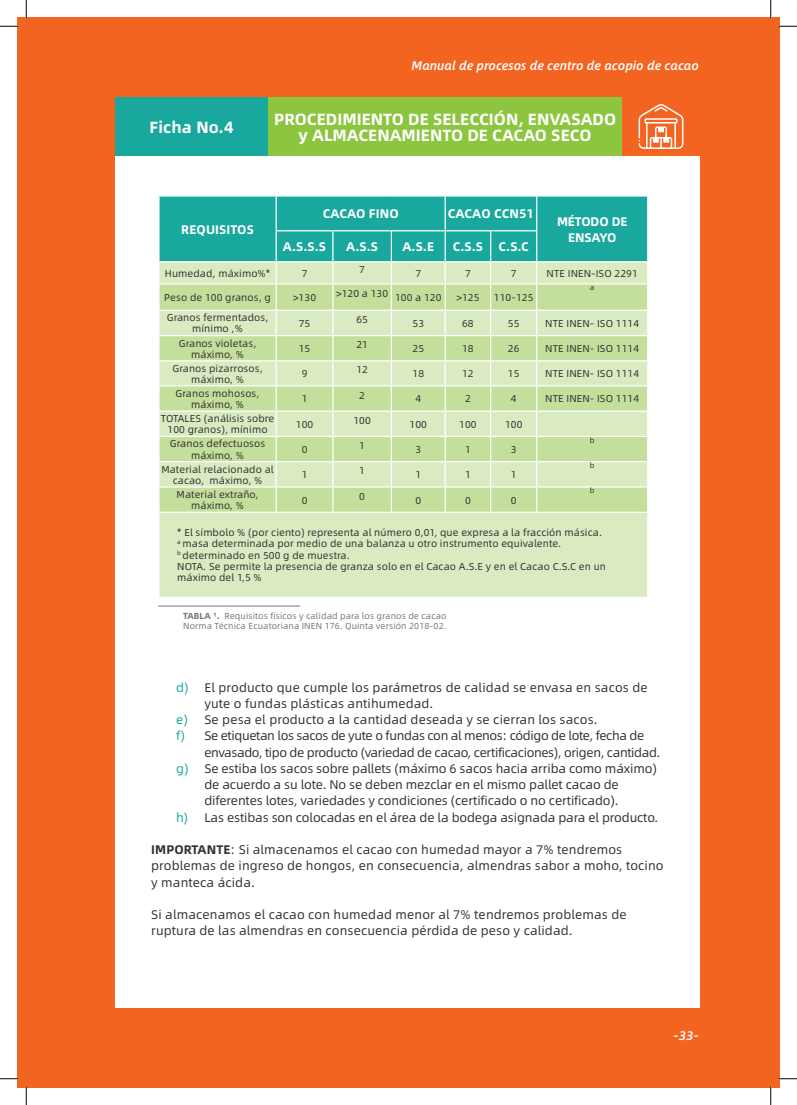
<style>
.page{position:relative;width:797px;height:1105px;background:#fff}
.page>*{position:absolute;margin:0;border:0;box-sizing:border-box;transform-origin:0 0}
.t1{font:700 16.25px/16.2px "Alibaba Sans";color:#fff;text-align:center}
.t2{font:12.5px/16.2px "Alibaba Sans";letter-spacing:.01em;color:#313232}
.t3{font:12.5px "Alibaba Sans";letter-spacing:-.01em;color:#313232}
.t4{font:12.5px "Alibaba Sans";letter-spacing:-.03em;color:#313232}
.t5{font:700 12.5px "Alibaba Sans";letter-spacing:.01em;color:#fff}
.t6{font:italic 500 12.5px "Alibaba Sans";letter-spacing:.01em;color:#fff}
.t7{font:700 12.5px/16.2px "Alibaba Sans";letter-spacing:-.01em;color:#fff;text-align:center}
.t8{font:10px/11.2px "Alibaba Sans";letter-spacing:.01em;color:#313232;text-align:center}
.t9{font:8.75px/10px "Alibaba Sans";letter-spacing:.01em;color:#77777a}
.t10{font:7.5px "Alibaba Sans";color:#313232}
.s1{font-weight:700}
.s2{color:#19a89d}
</style>
<div class="page">
<div style="left:17px;top:17px;width:10px;height:1070px;background:#f36421"></div>
<div style="left:27px;top:17px;width:752px;height:1070px;background:#f36421"></div>
<div style="left:115px;top:97px;width:584px;height:911px;background:#fff"></div>
<div style="left:115px;top:97px;width:153px;height:59px;background:#19a89d"></div>
<div style="left:268px;top:97px;width:354px;height:59px;background:#8bc63e"></div>
<div style="left:622px;top:93px;width:82px;height:63px;background:#f36421"></div>
<svg style="left:638px;top:104px;width:45px;height:45px"></svg>
<div style="left:159px;top:513px;width:488px;height:84px;background:#daeac1"></div>
<svg style="left:159px;top:196px;width:489px;height:317px;background:#addaaf"></svg>
<hr style="left:158px;top:606px;width:142px;height:1px;background:#77777a">
<svg style="left:0;top:25px;width:19px;height:2px"></svg>
<svg style="left:778px;top:25px;width:19px;height:2px"></svg>
<svg style="left:0;top:1078px;width:19px;height:1px"></svg>
<svg style="left:778px;top:1078px;width:19px;height:1px"></svg>
<svg style="left:25px;top:0;width:2px;height:19px"></svg>
<svg style="left:25px;top:1086px;width:2px;height:19px"></svg>
<svg style="left:770px;top:0;width:1px;height:19px"></svg>
<svg style="left:770px;top:1086px;width:1px;height:19px"></svg>
<p class="t6" style="left:411px;top:55px;width:289px">Manual de procesos de centro de acopio de cacao</p>
<h1 class="t1" style="left:149px;top:118px;width:86px">Ficha No.4</h1>
<h1 class="t1" style="left:274px;top:110px;width:343px">PROCEDIMIENTO DE SELECCIÓN, ENVASADO y ALMACENAMIENTO DE CACAO SECO</h1>
<p class="t5" style="left:181px;top:219px;width:74px">REQUISITOS</p>
<p class="t5" style="left:323px;top:204px;width:77px">CACAO FINO</p>
<p class="t5" style="left:448px;top:204px;width:87px">CACAO CCN51</p>
<p class="t5" style="left:283px;top:237px;width:45px">A.S.S.S</p>
<p class="t5" style="left:346px;top:237px;width:33px">A.S.S</p>
<p class="t5" style="left:402px;top:237px;width:33px">A.S.E</p>
<p class="t5" style="left:452px;top:237px;width:78px">C.S.S C.S.C</p>
<p class="t7" style="left:557px;top:212px;width:72px">MÉTODO DE<br>ENSAYO</p>
<p class="t8" style="left:165px;top:267px;width:107px">Humedad, máximo%*</p>
<p class="t8" style="left:302px;top:267px;width:7px">7</p>
<p class="t8" style="left:359px;top:263px;width:7px">7</p>
<p class="t8" style="left:415px;top:267px;width:7px">7</p>
<p class="t8" style="left:465px;top:267px;width:7px">7</p>
<p class="t8" style="left:511px;top:267px;width:7px">7</p>
<p class="t8" style="left:546px;top:267px;width:93px">NTE INEN-ISO 2291</p>
<p class="t8" style="left:164px;top:291px;width:108px">Peso de 100 granos, g</p>
<p class="t8" style="left:293px;top:291px;width:25px">&gt;130</p>
<p class="t8" style="left:336px;top:287px;width:107px">&gt;120 a 130 100 a 120</p>
<p class="t8" style="left:456px;top:291px;width:25px">&gt;125</p>
<p class="t8" style="left:494px;top:291px;width:41px">110-125</p>
<p class="t10" style="left:590px;top:282px;width:6px">a</p>
<p class="t8" style="left:167px;top:311px;width:103px">Granos fermentados, mínimo ,%</p>
<p class="t8" style="left:299px;top:317px;width:13px">75</p>
<p class="t8" style="left:356px;top:313px;width:13px">65</p>
<p class="t8" style="left:412px;top:317px;width:13px">53</p>
<p class="t8" style="left:462px;top:317px;width:13px">68</p>
<p class="t8" style="left:508px;top:317px;width:13px">55</p>
<p class="t8" style="left:545px;top:317px;width:95px">NTE INEN- ISO 1114</p>
<p class="t8" style="left:179px;top:337px;width:79px">Granos violetas, máximo, %</p>
<p class="t8" style="left:299px;top:342px;width:13px">15</p>
<p class="t8" style="left:356px;top:338px;width:13px">21</p>
<p class="t8" style="left:412px;top:342px;width:13px">25</p>
<p class="t8" style="left:462px;top:342px;width:13px">18</p>
<p class="t8" style="left:508px;top:342px;width:13px">26</p>
<p class="t8" style="left:545px;top:342px;width:95px">NTE INEN- ISO 1114</p>
<p class="t8" style="left:172px;top:362px;width:92px">Granos pizarrosos, máximo, %</p>
<p class="t8" style="left:302px;top:368px;width:7px">9</p>
<p class="t8" style="left:356px;top:364px;width:13px">12</p>
<p class="t8" style="left:412px;top:368px;width:13px">18</p>
<p class="t8" style="left:462px;top:368px;width:13px">12</p>
<p class="t8" style="left:508px;top:368px;width:13px">15</p>
<p class="t8" style="left:545px;top:368px;width:95px">NTE INEN- ISO 1114</p>
<p class="t8" style="left:175px;top:387px;width:85px">Granos mohosos, máximo, %</p>
<p class="t8" style="left:302px;top:393px;width:7px">1</p>
<p class="t8" style="left:359px;top:389px;width:7px">2</p>
<p class="t8" style="left:415px;top:393px;width:7px">4</p>
<p class="t8" style="left:465px;top:393px;width:7px">2</p>
<p class="t8" style="left:511px;top:393px;width:7px">4</p>
<p class="t8" style="left:545px;top:393px;width:95px">NTE INEN- ISO 1114</p>
<p class="t8" style="left:161px;top:412px;width:115px">TOTALES (análisis sobre<br>100 granos), mínimo</p>
<p class="t8" style="left:296px;top:418px;width:19px">100</p>
<p class="t8" style="left:170px;top:438px;width:97px">Granos defectuosos máximo, %</p>
<p class="t8" style="left:302px;top:443px;width:7px">0</p>
<p class="t8" style="left:353px;top:414px;width:19px">100</p>
<p class="t8" style="left:359px;top:439px;width:7px">1</p>
<p class="t8" style="left:409px;top:418px;width:19px">100</p>
<p class="t8" style="left:459px;top:418px;width:19px">100</p>
<p class="t8" style="left:505px;top:418px;width:19px">100</p>
<p class="t8" style="left:415px;top:443px;width:7px">3</p>
<p class="t8" style="left:465px;top:443px;width:7px">1</p>
<p class="t8" style="left:511px;top:443px;width:7px">3</p>
<p class="t10" style="left:590px;top:435px;width:6px">b</p>
<p class="t8" style="left:161px;top:463px;width:114px">Material relacionado al cacao, máximo, %</p>
<p class="t8" style="left:302px;top:468px;width:7px">1</p>
<p class="t8" style="left:359px;top:465px;width:7px">1</p>
<p class="t8" style="left:415px;top:468px;width:7px">1</p>
<p class="t8" style="left:465px;top:468px;width:7px">1</p>
<p class="t8" style="left:511px;top:468px;width:7px">1</p>
<p class="t10" style="left:590px;top:460px;width:6px">b</p>
<p class="t10" style="left:590px;top:485px;width:6px">b</p>
<p class="t8" style="left:177px;top:526px;width:430px;text-align:left">* El símbolo % (por ciento) representa al número 0,01, que expresa a la fracción másica. <sup>a</sup> masa determinada por medio de una balanza u otro instrumento equivalente.<br><sup>b</sup> determinado en 500 g de muestra.<br>NOTA. Se permite la presencia de granza solo en el Cacao A.S.E y en el Cacao C.S.C en un máximo del 1,5 %</p>
<p class="t9" style="left:183px;top:610px;width:265px"><span class="s1">TABLA 1.</span> Requisitos físicos y calidad para los granos de cacao<br>Norma Técnica Ecuatoriana INEN 176. Quinta versión 2018-02.</p>
<p class="t8" style="left:177px;top:488px;width:83px">Material extraño, máximo, %</p>
<p class="t8" style="left:302px;top:494px;width:7px">0</p>
<p class="t8" style="left:359px;top:490px;width:7px">0</p>
<p class="t8" style="left:415px;top:494px;width:7px">0</p>
<p class="t8" style="left:465px;top:494px;width:7px">0</p>
<p class="t8" style="left:511px;top:494px;width:7px">0</p>
<p class="t2" style="left:176px;top:678px;width:473px"><span class="s2">d)</span> El producto que cumple los parámetros de calidad se envasa en sacos de</p>
<p class="t2" style="left:204px;top:695px;width:230px">yute o fundas plásticas antihumedad.</p>
<p class="t2" style="left:176px;top:711px;width:423px"><span class="s2">e)</span> Se pesa el producto a la cantidad deseada y se cierran los sacos.</p>
<p class="t4" style="left:176px;top:727px;width:470px"><span class="s2">f)</span> Se etiquetan los sacos de yute o fundas con al menos: código de lote, fecha de</p>
<p class="t4" style="left:204px;top:743px;width:457px">envasado, tipo de producto (variedad de cacao, certificaciones), origen, cantidad.</p>
<p class="t3" style="left:176px;top:759px;width:482px"><span class="s2">g)</span> Se estiba los sacos sobre pallets (máximo 6 sacos hacia arriba como máximo)</p>
<p class="t3" style="left:204px;top:775px;width:416px">de acuerdo a su lote. No se deben mezclar en el mismo pallet cacao de</p>
<p class="t3" style="left:204px;top:792px;width:416px">diferentes lotes, variedades y condiciones (certificado o no certificado).</p>
<p class="t3" style="left:176px;top:808px;width:484px"><span class="s2">h)</span> Las estibas son colocadas en el área de la bodega asignada para el producto.</p>
<p class="t2" style="left:151px;top:841px;width:514px"><span class="s1">IMPORTANTE</span>: Si almacenamos el cacao con humedad mayor a 7% tendremos problemas de ingreso de hongos, en consecuencia, almendras sabor a moho, tocino y manteca ácida.</p>
<p class="t2" style="left:151px;top:906px;width:477px">Si almacenamos el cacao con humedad menor al 7% tendremos problemas de ruptura de las almendras en consecuencia pérdida de peso y calidad.</p>
<p class="t6" style="left:673px;top:1025px;width:27px">-33-</p>
</div>
